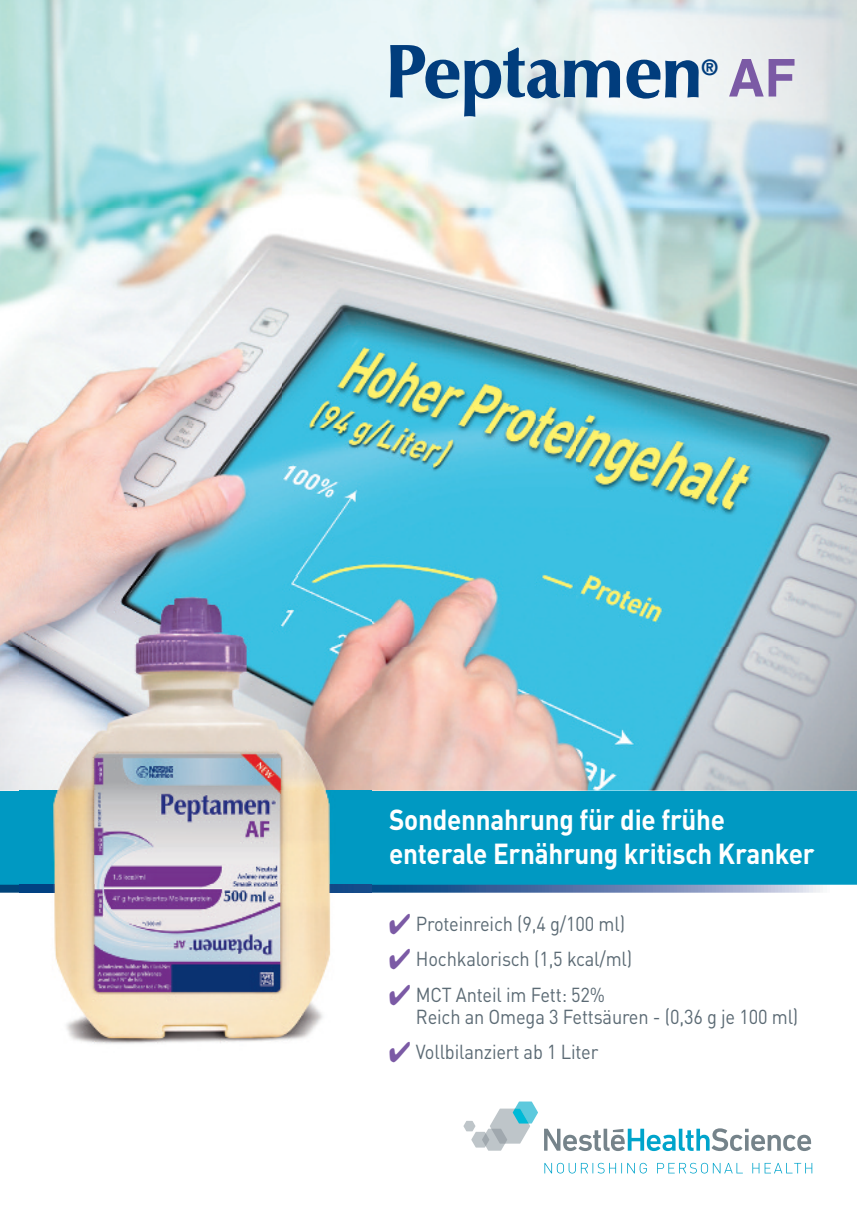
<style>
.page{position:relative;width:857px;height:1225px;background:#fff}
.page>*{position:absolute;margin:0;border:0;box-sizing:border-box;transform-origin:0 0}
.t1{font:700 73.6px "Optima BQ";color:#013d7d}
.t2{font:700 52.2px "Helvetica";color:#7b5aa5}
.t3{font:700 28.6px/34.4px "DIN";letter-spacing:-.01em;color:#fff;scale:.91 1}
.t4{font:700 21.4px "Helvetica";color:#013d7d}
.t5{font:20px/35.8px "DIN";letter-spacing:-.01em;color:#5b6a74;scale:.91 1}
</style>
<div class="page">
<img style="left:0;top:0;width:856px;height:648px">
<img style="left:0;top:648px;width:20px;height:142px">
<img style="left:371px;top:648px;width:485px;height:142px">
<div style="left:0;top:790px;width:856px;height:95px;background:#0099c2"></div>
<svg style="left:0;top:884px;width:856px;height:8px;background:#6089b4"></svg>
<svg style="left:544px;top:1128px;width:266px;height:23px"></svg>
<svg style="left:463px;top:1101px;width:74px;height:49px"></svg>
<svg style="left:544px;top:1162px;width:267px;height:11px"></svg>
<img style="left:20px;top:576px;width:351px;height:468px">
<h1 class="t1" style="left:385px;top:33px;width:318px">Peptamen</h1>
<p class="t4" style="left:701px;top:60px;width:17px">®</p>
<h2 class="t2" style="left:727px;top:59px;width:69px">AF</h2>
<h3 class="t3" style="left:389px;top:802px;width:469px">Sondennahrung für die frühe enterale Ernährung kritisch Kranker</h3>
<p class="t5" style="left:415px;top:906px;width:239px">Proteinreich (9,4 g/100 ml)<br>Hochkalorisch (1,5 kcal/ml)<br>MCT Anteil im Fett: 52%</p>
<p class="t5" style="left:415px;top:998px;width:421px">Reich an Omega 3 Fettsäuren - (0,36 g je 100 ml)<br>Vollbilanziert ab 1 Liter</p>
</div>
